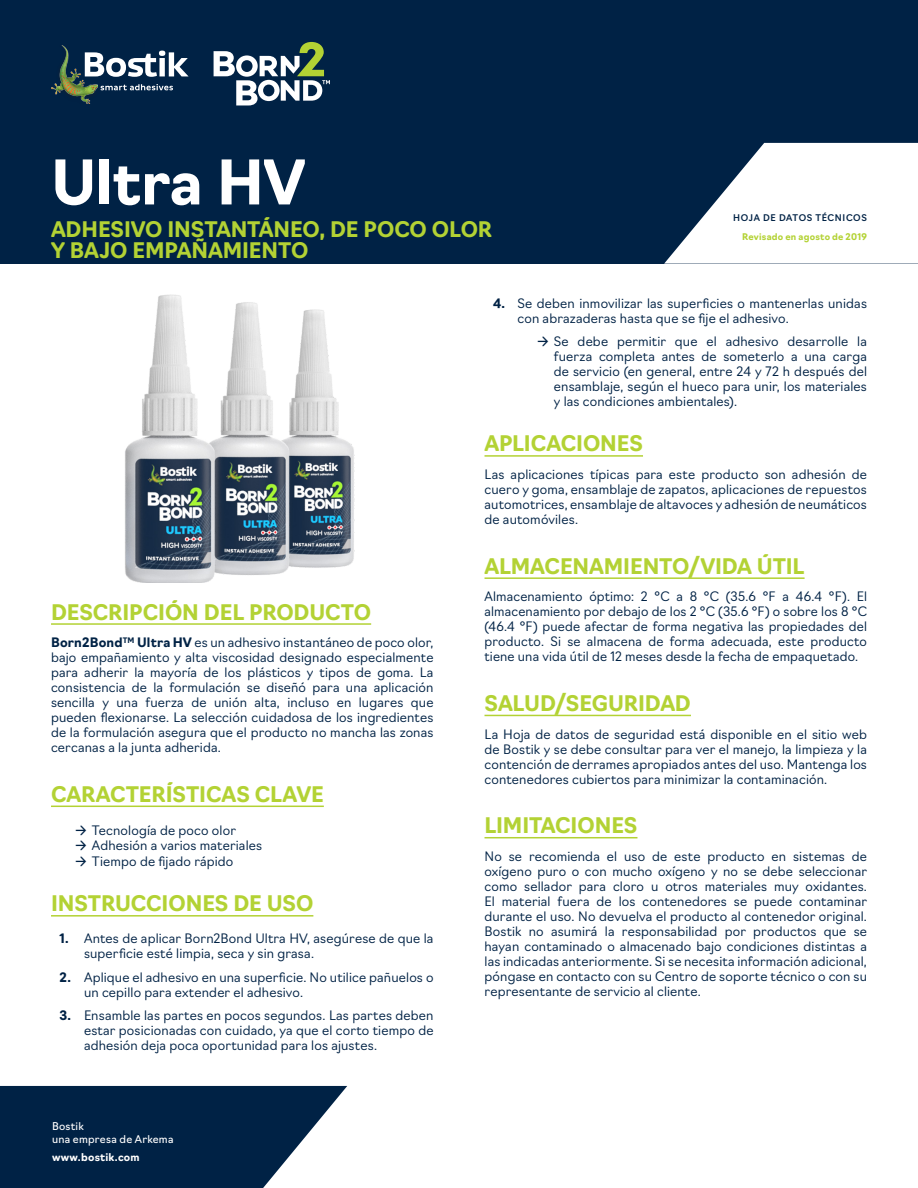
<style>
.page{position:relative;width:918px;height:1188px;background:#fff}
.page>*{position:absolute;margin:0;border:0;box-sizing:border-box;transform-origin:0 0}
.Product_name{font:700 60px "Navigo";letter-spacing:-.005em;color:#fff}
.title1{font:700 21px "Navigo";letter-spacing:-.005em;color:#b3d234}
.Product_name-2{font:700 21px/21px "Navigo";letter-spacing:-.005em;color:#b3d234}
.text_main{font:300 12.75px/15px "Navigo";letter-spacing:.015em;color:#002245;text-align:justify}
.text_list1{font:300 12.75px/15px "Navigo";letter-spacing:.015em;color:#002245}
.text_list2{font:300 12.75px/15px "Navigo";letter-spacing:.01em;color:#002245;text-align:justify}
.t1{font:10.5px/13.5px "Navigo";letter-spacing:.02em;color:#fff}
.t2{font:700 10.5px "Navigo";letter-spacing:.02em;color:#fff}
.revised{font:700 9px "Navigo";letter-spacing:.025em;color:#b3d234}
.info{font:500 9px "Navigo";letter-spacing:.07em;color:#002245}
.s1{font-weight:700}
</style>
<div class="page">
<hr style="left:51px;top:623px;width:320px;height:2px;background:#b3d234">
<hr style="left:51px;top:806px;width:273px;height:1px;background:#b3d234">
<hr style="left:51px;top:915px;width:262px;height:2px;background:#b3d234">
<svg style="left:0;top:1086px;width:347px;height:102px;background:#1e3c5b"></svg>
<hr style="left:485px;top:455px;width:158px;height:2px;background:#b3d234">
<hr style="left:485px;top:577px;width:320px;height:2px;background:#b3d234">
<hr style="left:485px;top:715px;width:206px;height:1px;background:#b3d234">
<hr style="left:485px;top:837px;width:152px;height:1px;background:#b3d234">
<div style="left:0;top:0;width:918px;height:264px;background:#002245"></div>
<svg style="left:664px;top:143px;width:254px;height:121px"></svg>
<img style="left:125px;top:294px;width:230px;height:288px">
<svg style="left:214px;top:42px;width:116px;height:63px"></svg>
<img style="left:51px;top:45px;width:46px;height:59px">
<svg style="left:101px;top:84px;width:72px;height:6px"></svg>
<svg style="left:85px;top:51px;width:104px;height:26px"></svg>
<p class="Product_name" style="left:51px;top:136px;width:256px">Ultra HV</p>
<p class="Product_name-2" style="left:51px;top:217px;width:443px">ADHESIVO INSTANTÁNEO, DE POCO OLOR<br>Y BAJO EMPAÑAMIENTO</p>
<p class="info" style="left:733px;top:210px;width:135px">HOJA DE DATOS TÉCNICOS</p>
<p class="revised" style="left:742px;top:230px;width:126px">Revisado en agosto de 2019</p>
<p class="title1" style="left:51px;top:595px;width:322px">DESCRIPCIÓN DEL PRODUCTO</p>
<p class="text_main" style="left:51px;top:634px;width:384px"><span class="s1">Born2Bond</span><sup>TM</sup> <span class="s1">Ultra HV</span> es un adhesivo instantáneo de poco olor, bajo empañamiento y alta viscosidad designado especialmente para adherir la mayoría de los plásticos y tipos de goma. La consistencia de la formulación se diseñó para una aplicación sencilla y una fuerza de unión alta, incluso en lugares que pueden flexionarse. La selección cuidadosa de los ingredientes de la formulación asegura que el producto no mancha las zonas cercanas a la junta adherida.</p>
<p class="title1" style="left:51px;top:778px;width:274px">CARACTERÍSTICAS CLAVE</p>
<p class="text_list1" style="left:74px;top:821px;width:164px">→ Tecnología de poco olor</p>
<p class="text_list1" style="left:74px;top:837px;width:190px">→ Adhesión a varios materiales</p>
<p class="text_list1" style="left:74px;top:853px;width:161px">→ Tiempo de fijado rápido</p>
<p class="title1" style="left:51px;top:887px;width:264px">INSTRUCCIONES DE USO</p>
<p class="text_list1" style="left:84px;top:930px;width:351px;text-indent:-24px"><span class="s1">1.</span> Antes de aplicar Born2Bond Ultra HV, asegúrese de que la superficie esté limpia, seca y sin grasa.</p>
<p class="text_list1" style="left:84px;top:969px;width:351px;text-indent:-24px"><span class="s1">2.</span> Aplique el adhesivo en una superficie. No utilice pañuelos o un cepillo para extender el adhesivo.</p>
<p class="text_list1" style="left:84px;top:1007px;width:351px;text-align:justify;text-indent:-24px"><span class="s1">3.</span> Ensamble las partes en pocos segundos. Las partes deben estar posicionadas con cuidado, ya que el corto tiempo de adhesión deja poca oportunidad para los ajustes.</p>
<p class="t1" style="left:52px;top:1119px;width:123px">Bostik<br>una empresa de Arkema</p>
<p class="t2" style="left:52px;top:1149px;width:89px">www.bostik.com</p>
<p class="text_list1" style="left:518px;top:294px;width:351px;text-indent:-24px"><span class="s1">4.</span> Se deben inmovilizar las superficies o mantenerlas unidas con abrazaderas hasta que se fije el adhesivo.</p>
<p class="text_list2" style="left:554px;top:333px;width:315px;text-indent:-18px">→ Se debe permitir que el adhesivo desarrolle la fuerza completa antes de someterlo a una carga de servicio (en general, entre 24 y 72 h después del ensamblaje, según el hueco para unir, los materiales y las condiciones ambientales).</p>
<p class="title1" style="left:485px;top:427px;width:160px">APLICACIONES</p>
<p class="text_main" style="left:485px;top:466px;width:384px">Las aplicaciones típicas para este producto son adhesión de cuero y goma, ensamblaje de zapatos, aplicaciones de repuestos automotrices, ensamblaje de altavoces y adhesión de neumáticos de automóviles.</p>
<p class="title1" style="left:485px;top:550px;width:322px">ALMACENAMIENTO/VIDA ÚTIL</p>
<p class="text_main" style="left:485px;top:588px;width:384px">Almacenamiento óptimo: 2 °C a 8 °C (35.6 °F a 46.4 °F). El almacenamiento por debajo de los 2 °C (35.6 °F) o sobre los 8 °C (46.4 °F) puede afectar de forma negativa las propiedades del producto. Si se almacena de forma adecuada, este producto tiene una vida útil de 12 meses desde la fecha de empaquetado.</p>
<p class="title1" style="left:485px;top:687px;width:208px">SALUD/SEGURIDAD</p>
<p class="text_main" style="left:485px;top:726px;width:384px">La Hoja de datos de seguridad está disponible en el sitio web de Bostik y se debe consultar para ver el manejo, la limpieza y la contención de derrames apropiados antes del uso. Mantenga los contenedores cubiertos para minimizar la contaminación.</p>
<p class="title1" style="left:485px;top:809px;width:154px">LIMITACIONES</p>
<p class="text_main" style="left:485px;top:848px;width:384px">No se recomienda el uso de este producto en sistemas de oxígeno puro o con mucho oxígeno y no se debe seleccionar como sellador para cloro u otros materiales muy oxidantes.<br>El material fuera de los contenedores se puede contaminar durante el uso. No devuelva el producto al contenedor original.<br>Bostik no asumirá la responsabilidad por productos que se hayan contaminado o almacenado bajo condiciones distintas a las indicadas anteriormente. Si se necesita información adicional, póngase en contacto con su Centro de soporte técnico o con su representante de servicio al cliente.</p>
</div>
